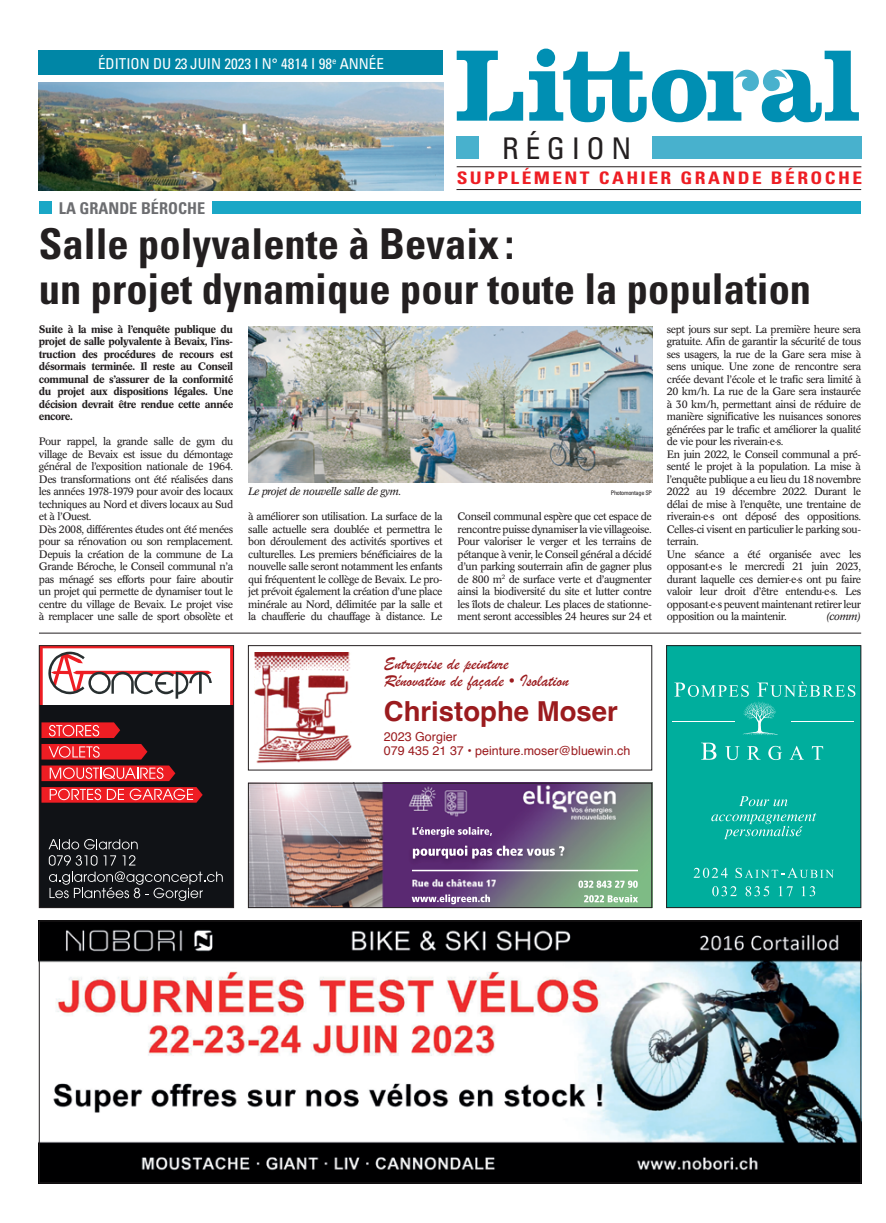
<style>
.page{position:relative;width:886px;height:1223px;background:#fff}
.page>*{position:absolute;margin:0;border:0;box-sizing:border-box;transform-origin:0 0}
.t1{font:700 condensed 42.5px/45px "Univers";color:#231f20}
.t2{font:condensed 29.88px "Univers";letter-spacing:.22em;color:#231f20}
.t3{font:700 27.5px "Helvetica";color:#9b1b1e}
.t4{font:17.5px/17.5px "Brush Script";color:#9b1b1e}
.t5{font:700 condensed 17.25px "Univers";letter-spacing:.125em;color:#ee1d23;scale:1.13 1}
.t6{font:700 condensed 16.25px "Univers";color:#6c6d70}
.t7{font:condensed 15px "Univers";color:#fff}
.t8{font:12.5px/13.8px "Helvetica";color:#9b1b1e}
.t9{font:10.62px/12.5px "Concorde BE";letter-spacing:-.04em;color:#231f20}
.t10{font:500 10.62px/12.5px "Concorde BE";letter-spacing:-.04em;color:#231f20;text-align:justify}
.t11{font:italic 10.62px "Concorde BE";letter-spacing:-.04em;color:#231f20}
.t12{font:condensed 6.25px "Univers";letter-spacing:-.04em;color:#231f20}
</style>
<div class="page">
<hr style="left:39px;top:633px;width:822px;height:1px;background:#231f20">
<svg style="left:457px;top:51px;width:66px;height:70px"></svg>
<svg style="left:529px;top:49px;width:330px;height:73px"></svg>
<div style="left:457px;top:136px;width:22px;height:23px;background:#48b1cd"></div>
<div style="left:652px;top:136px;width:209px;height:23px;background:#48b1cd"></div>
<hr style="left:457px;top:166px;width:404px;height:1px;background:#231f20">
<hr style="left:456px;top:189px;width:405px;height:1px;background:#231f20">
<img style="left:39px;top:83px;width:404px;height:108px">
<div style="left:39px;top:50px;width:404px;height:25px;background:#0086a6"></div>
<div style="left:39px;top:201px;width:13px;height:13px;background:#1aa7c6"></div>
<div style="left:213px;top:201px;width:648px;height:13px;background:#1aa7c6"></div>
<svg style="left:41px;top:647px;width:191px;height:59px"></svg>
<div style="left:39px;top:706px;width:195px;height:202px;background:#101216"></div>
<svg style="left:47px;top:651px;width:165px;height:47px"></svg>
<svg style="left:41px;top:722px;width:79px;height:16px"></svg>
<svg style="left:41px;top:744px;width:106px;height:15px;background:#e93137"></svg>
<svg style="left:41px;top:765px;width:134px;height:16px;background:#e4454a"></svg>
<svg style="left:41px;top:787px;width:162px;height:15px;background:#ea4448"></svg>
<svg style="left:49px;top:839px;width:89px;height:10px"></svg>
<svg style="left:49px;top:855px;width:48px;height:10px"></svg>
<svg style="left:104px;top:855px;width:12px;height:10px"></svg>
<svg style="left:123px;top:855px;width:12px;height:10px"></svg>
<svg style="left:49px;top:871px;width:174px;height:30px"></svg>
<div style="left:39px;top:645px;width:195px;height:263px;border:1px solid #231f20"></div>
<div style="left:666px;top:645px;width:195px;height:263px;background:#00ae9d"></div>
<svg style="left:739px;top:796px;width:48px;height:10px"></svg>
<svg style="left:711px;top:813px;width:105px;height:26px"></svg>
<hr style="left:672px;top:721px;width:62px;height:1px;background:#fff">
<svg style="left:701px;top:742px;width:15px;height:17px"></svg>
<svg style="left:725px;top:746px;width:14px;height:14px"></svg>
<svg style="left:747px;top:746px;width:12px;height:13px"></svg>
<svg style="left:768px;top:746px;width:14px;height:14px"></svg>
<svg style="left:790px;top:746px;width:13px;height:13px"></svg>
<svg style="left:812px;top:746px;width:11px;height:13px"></svg>
<svg style="left:674px;top:681px;width:181px;height:55px"></svg>
<svg style="left:693px;top:867px;width:34px;height:11px"></svg>
<svg style="left:735px;top:867px;width:99px;height:11px"></svg>
<svg style="left:712px;top:886px;width:25px;height:10px"></svg>
<svg style="left:745px;top:886px;width:24px;height:10px"></svg>
<svg style="left:778px;top:886px;width:15px;height:10px"></svg>
<svg style="left:801px;top:886px;width:14px;height:10px"></svg>
<div style="left:666px;top:645px;width:195px;height:263px;border:1px solid #231f20"></div>
<img style="left:382px;top:785px;width:268px;height:121px">
<img style="left:250px;top:785px;width:132px;height:121px">
<img style="left:412px;top:869px;width:226px;height:2px">
<div style="left:248px;top:783px;width:404px;height:125px;border:1px solid #231f20"></div>
<img style="left:254px;top:652px;width:98px;height:111px">
<div style="left:248px;top:645px;width:404px;height:125px;border:1px solid #231f20"></div>
<img style="left:41px;top:922px;width:818px;height:259px">
<div style="left:39px;top:920px;width:822px;height:263px;border:1px solid #231f20"></div>
<img style="left:248px;top:326px;width:404px;height:157px">
<h3 class="t7" style="left:98px;top:54px;width:287px">ÉDITION DU 23 JUIN 2023 I N° 4814 I 98<sup>e</sup> ANNÉE</h3>
<h2 class="t2" style="left:502px;top:129px;width:131px">RÉGION</h2>
<h3 class="t5" style="left:457px;top:168px;width:360px">SUPPLÉMENT CAHIER GRANDE BÉROCHE</h3>
<h3 class="t6" style="left:59px;top:198px;width:148px">LA GRANDE BÉROCHE</h3>
<h1 class="t1" style="left:39px;top:221px;width:774px">Salle polyvalente à Bevaix:<br>un projet dynamique pour toute la population</h1>
<p class="t10" style="left:39px;top:323px;width:196px">Suite à la mise à l’enquête publique du projet de salle polyvalente à Bevaix, l’ins&shy;truction des procédures de recours est désormais terminée. Il reste au Conseil communal de s’assurer de la conformité du projet aux dispositions légales. Une décision devrait être rendue cette année encore.</p>
<p class="t9" style="left:39px;top:435px;width:196px">Pour rappel, la grande salle de gym du village de Bevaix est issue du démontage général de l’exposition nationale de 1964.<br>Des transformations ont été réalisées dans les années 1978-1979 pour avoir des locaux techniques au Nord et divers locaux au Sud et à l’Ouest.<br>Dès 2008, différentes études ont été menées pour sa rénovation ou son remplacement.<br>Depuis la création de la commune de La Grande Béroche, le Conseil communal n’a pas ménagé ses efforts pour faire aboutir un projet qui permette de dynamiser tout le centre du village de Bevaix. Le projet vise à remplacer une salle de sport obsolète et</p>
<p class="t11" style="left:248px;top:485px;width:155px">Le projet de nouvelle salle de gym.</p>
<p class="t12" style="left:611px;top:489px;width:43px">Photomontage SP</p>
<p class="t9" style="left:248px;top:510px;width:196px;text-align:justify">à améliorer son utilisation. La surface de la salle actuelle sera doublée et permettra le bon déroulement des activités sportives et culturelles. Les premiers bénéficiaires de la nouvelle salle seront notamment les enfants qui fréquentent le collège de Bevaix. Le pro&shy;jet prévoit également la création d’une place minérale au Nord, délimitée par la salle et la chaufferie du chauffage à distance. Le</p>
<p class="t9" style="left:457px;top:510px;width:196px;text-align:justify">Conseil communal espère que cet espace de rencontre puisse dynamiser la vie villageoise.<br>Pour valoriser le verger et les terrains de pétanque à venir, le Conseil général a décidé d’un parking souterrain afin de gagner plus de 800 m<sup>2</sup> de surface verte et d’augmenter ainsi la biodiversité du site et lutter contre les îlots de chaleur. Les places de stationne&shy;ment seront accessibles 24 heures sur 24 et</p>
<h3 class="t4" style="left:384px;top:654px;width:186px">Entreprise de peinture<br>Rénovation de façade • Isolation</h3>
<h3 class="t3" style="left:384px;top:695px;width:235px">Christophe Moser</h3>
<p class="t8" style="left:384px;top:730px;width:248px">2023 Gorgier<br>079 435 21 37 • peinture.moser@bluewin.ch</p>
<p class="t9" style="left:667px;top:323px;width:196px">sept jours sur sept. La première heure sera gratuite. Afin de garantir la sécurité de tous ses usagers, la rue de la Gare sera mise à sens unique. Une zone de rencontre sera créée devant l’école et le trafic sera limité à 20 km/h. La rue de la Gare sera instaurée à 30 km/h, permettant ainsi de réduire de manière significative les nuisances sonores générées par le trafic et améliorer la qualité de vie pour les riverain·e·s.<br>En juin 2022, le Conseil communal a pré&shy;senté le projet à la population. La mise à l’enquête publique a eu lieu du 18 novembre 2022 au 19 décembre 2022. Durant le délai de mise à l’enquête, une trentaine de riverain·e·s ont déposé des oppositions.<br>Celles-ci visent en particulier le parking sou&shy;terrain.<br>Une séance a été organisée avec les opposant·e·s le mercredi 21 juin 2023, durant laquelle ces dernier·e·s ont pu faire valoir leur droit d’être entendu·e·s. Les opposant·e·s peuvent maintenant retirer leur opposition ou la maintenir.</p>
<p class="t11" style="left:826px;top:610px;width:37px">(comm)</p>
</div>
